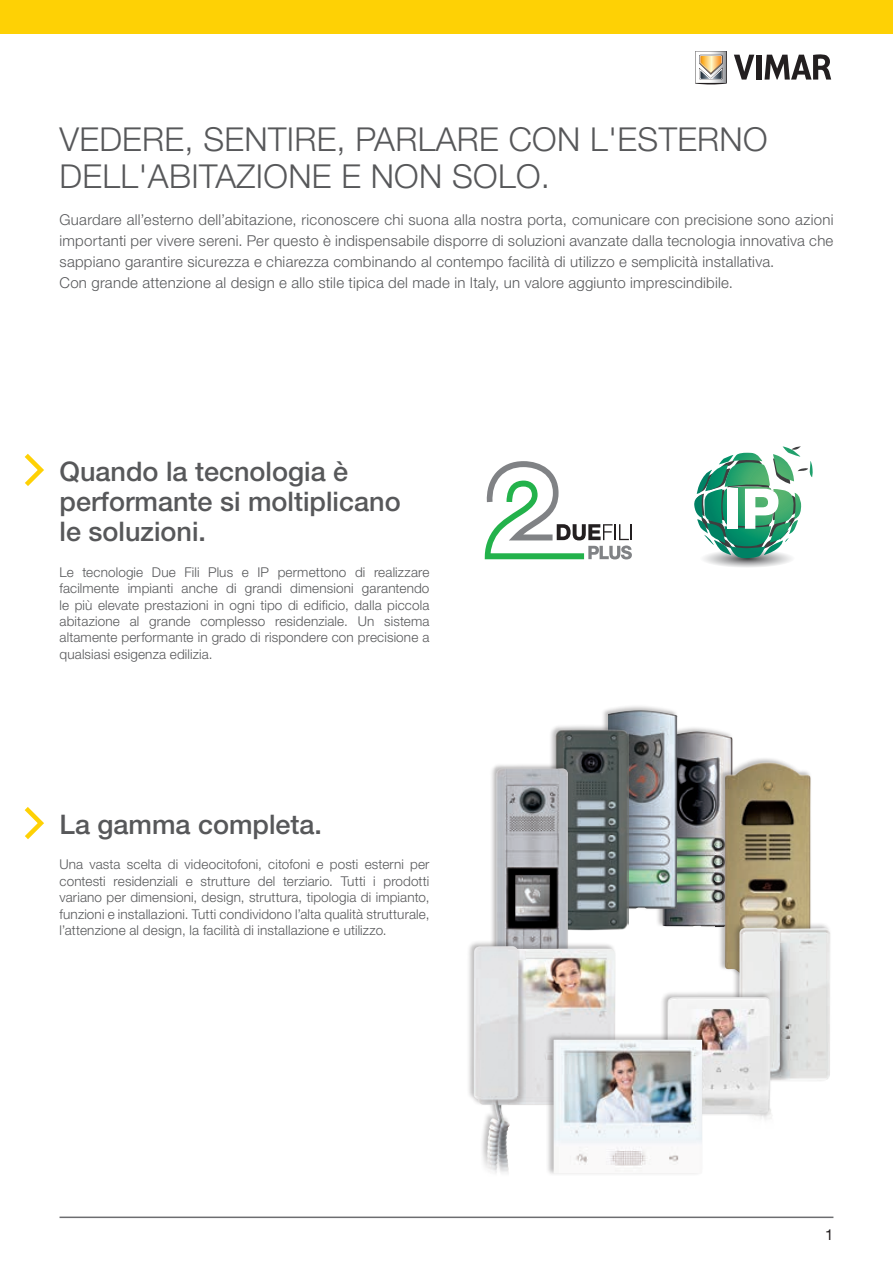
<style>
.page{position:relative;width:893px;height:1263px;background:#fff}
.page>*{position:absolute;margin:0;border:0;box-sizing:border-box;transform-origin:0 0}
.t1{font:300 33px/37.5px "Helvetica Neue LT Std";letter-spacing:.01em;color:#57585a}
.t2{font:500 27px/30px "Helvetica Neue LT Std";color:#57585a}
.t3{font:300 15px/21px "Helvetica Neue LT Std";letter-spacing:.015em;color:#57585a}
.t4{font:15px "Helvetica Neue LT Std";color:#231f20}
.t5{font:300 13.5px/16.5px "Helvetica Neue LT Std";letter-spacing:.01em;color:#57585a;text-align:justify}
</style>
<div class="page">
<svg style="left:734px;top:55px;width:20px;height:25px"></svg>
<div style="left:756px;top:55px;width:5px;height:25px;background:#231f20"></div>
<svg style="left:764px;top:54px;width:67px;height:26px"></svg>
<svg style="left:695px;top:51px;width:32px;height:33px"></svg>
<div style="left:0;top:0;width:893px;height:34px;background:#fed105"></div>
<hr style="left:60px;top:1216px;width:773px;height:2px;background:#6c6d70">
<svg style="left:485px;top:461px;width:147px;height:98px"></svg>
<svg style="left:694px;top:446px;width:119px;height:121px"></svg>
<div style="left:655px;top:725px;width:78px;height:204px;background:#231f20;opacity:.3"></div>
<img style="left:662px;top:731px;width:70px;height:196px">
<div style="left:601px;top:704px;width:77px;height:206px;background:#231f20;opacity:.3"></div>
<img style="left:608px;top:710px;width:69px;height:199px">
<div style="left:549px;top:723px;width:79px;height:208px;background:#231f20;opacity:.3"></div>
<img style="left:554px;top:728px;width:74px;height:202px">
<div style="left:490px;top:762px;width:79px;height:246px;background:#231f20;opacity:.3"></div>
<img style="left:497px;top:768px;width:71px;height:171px">
<svg style="left:24px;top:453px;width:20px;height:33px"></svg>
<svg style="left:24px;top:807px;width:20px;height:32px"></svg>
<div style="left:466px;top:939px;width:150px;height:237px;background:#231f20;opacity:.3"></div>
<img style="left:474px;top:946px;width:38px;height:230px">
<div style="left:718px;top:756px;width:93px;height:226px;background:#231f20;opacity:.3"></div>
<img style="left:725px;top:762px;width:48px;height:219px">
<div style="left:732px;top:920px;width:99px;height:207px;background:#231f20;opacity:.3"></div>
<img style="left:739px;top:927px;width:35px;height:200px">
<div style="left:659px;top:990px;width:113px;height:126px;background:#231f20;opacity:.3"></div>
<img style="left:667px;top:997px;width:103px;height:117px">
<div style="left:546px;top:1032px;width:157px;height:143px;background:#231f20;opacity:.3"></div>
<img style="left:554px;top:1040px;width:148px;height:133px">
<h1 class="t1" style="left:60px;top:120px;width:710px">VEDERE, SENTIRE, PARLARE CON L'ESTERNO<br>DELL'ABITAZIONE E NON SOLO.</h1>
<p class="t3" style="left:60px;top:208px;width:775px">Guardare all’esterno dell’abitazione, riconoscere chi suona alla nostra porta, comunicare con precisione sono azioni importanti per vivere sereni. Per questo è indispensabile disporre di soluzioni avanzate dalla tecnologia innovativa che sappiano garantire sicurezza e chiarezza combinando al contempo facilità di utilizzo e semplicità installativa.<br>Con grande attenzione al design e allo stile tipica del made in Italy, un valore aggiunto imprescindibile.</p>
<h2 class="t2" style="left:60px;top:456px;width:343px">Quando la tecnologia è performante si moltiplicano le soluzioni.</h2>
<p class="t5" style="left:60px;top:563px;width:371px">Le tecnologie Due Fili Plus e IP permettono di realizzare facilmente impianti anche di grandi dimensioni garantendo le più elevate prestazioni in ogni tipo di edificio, dalla piccola abitazione al grande complesso residenziale. Un sistema altamente performante in grado di rispondere con precisione a qualsiasi esigenza edilizia.</p>
<h2 class="t2" style="left:60px;top:809px;width:264px">La gamma completa.</h2>
<p class="t5" style="left:60px;top:856px;width:371px">Una vasta scelta di videocitofoni, citofoni e posti esterni per contesti residenziali e strutture del terziario. Tutti i prodotti variano per dimensioni, design, struttura, tipologia di impianto, funzioni e installazioni. Tutti condividono l’alta qualità strutturale, l’attenzione al design, la facilità di installazione e utilizzo.</p>
<p class="t4" style="left:825px;top:1225px;width:10px">1</p>
</div>
